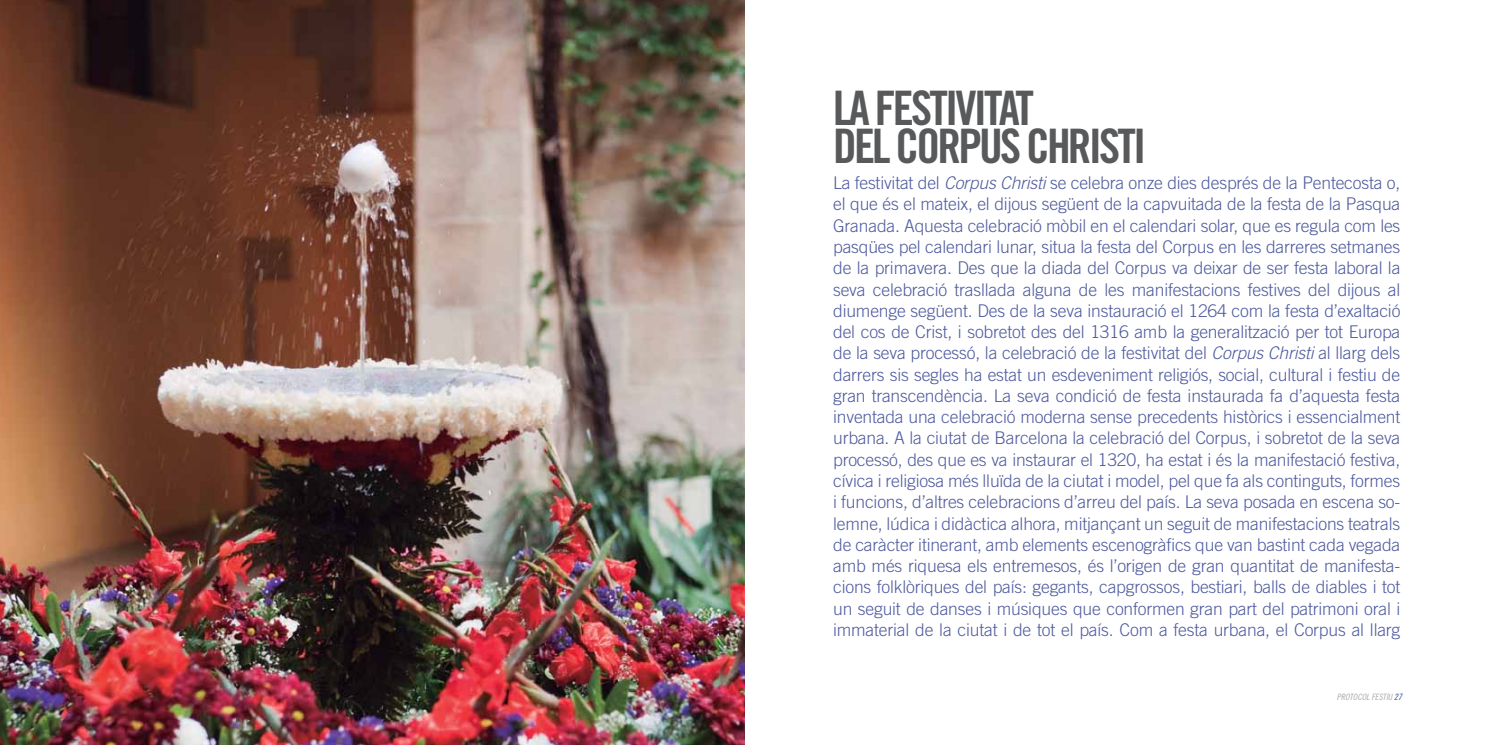
<style>
.page{position:relative;width:1489px;height:745px;background:#fff}
.page>*{position:absolute;margin:0;border:0;box-sizing:border-box;transform-origin:0 0}
.t1{font:47.5px/37.5px "Trade Gothic Bold Cond Twenty";color:#58595b}
.t2{font:300 17.5px/21.2px "Trade Gothic";letter-spacing:-.01em;color:#4f5b9e;text-align:justify}
.t3{font:8.75px "Trade Gothic Cond Eighteen Obl";color:#a7a9ac}
.s1{font-style:italic}
.s2{color:#25408f}
</style>
<div class="page">
<img style="left:0;top:0;width:744px;height:744px">
<h1 class="t1" style="left:833px;top:89px;width:105px">LAFESTIVITAT<br>DEL CORPUS</h1>
<h1 class="t1" style="left:1026px;top:126px;width:38px">CHRISTI</h1>
<p class="t2" style="left:833px;top:172px;width:569px">La festivitat del <span class="s1">Corpus Christi</span> se celebra onze dies després de la Pentecosta o, el que és el mateix, el dijous següent de la capvuitada de la festa de la Pasqua Granada. Aquesta celebració mòbil en el calendari solar, que es regula com les pasqües pel calendari lunar, situa la festa del Corpus en les darreres setmanes de la primavera. Des que la diada del Corpus va deixar de ser festa laboral la seva celebració trasllada alguna de les manifestacions festives del dijous al diumenge següent. Des de la seva instauració el 1264 com la festa d’exaltació del cos de Crist, i sobretot des del 1316 amb la generalització per tot Europa de la seva processó, la celebració de la festivitat del <span class="s1">Corpus Christi</span> al llarg dels darrers sis segles ha estat un esdeveniment religiós, social, cultural i festiu de gran transcendència. La seva condició de festa instaurada fa d’aquesta festa inventada una celebració moderna sense precedents històrics i essencialment urbana. A la ciutat de Barcelona la celebració del Corpus, i sobretot de la seva processó, des que es va instaurar el 1320, ha estat i és la manifestació festiva, cívica i religiosa més lluïda de la ciutat i model, pel que fa als continguts, formes i funcions, d’altres celebracions d’arreu del país. La seva posada en escena so&shy;lemne, lúdica i didàctica alhora, mitjançant un seguit de manifestacions teatrals de caràcter itinerant, amb elements escenogràfics que van bastint cada vegada amb més riquesa els entremesos, és l’origen de gran quantitat de manifesta&shy;cions folklòriques del país: gegants, capgrossos, bestiari, balls de diables i tot un seguit de danses i músiques que conformen gran part del patrimoni oral i immaterial de la ciutat i de tot el país. Com a festa urbana, el Corpus al llarg</p>
<p class="t3" style="left:1336px;top:691px;width:67px">PROTOCOL FESTIU <span class="s2">27</span></p>
</div>
